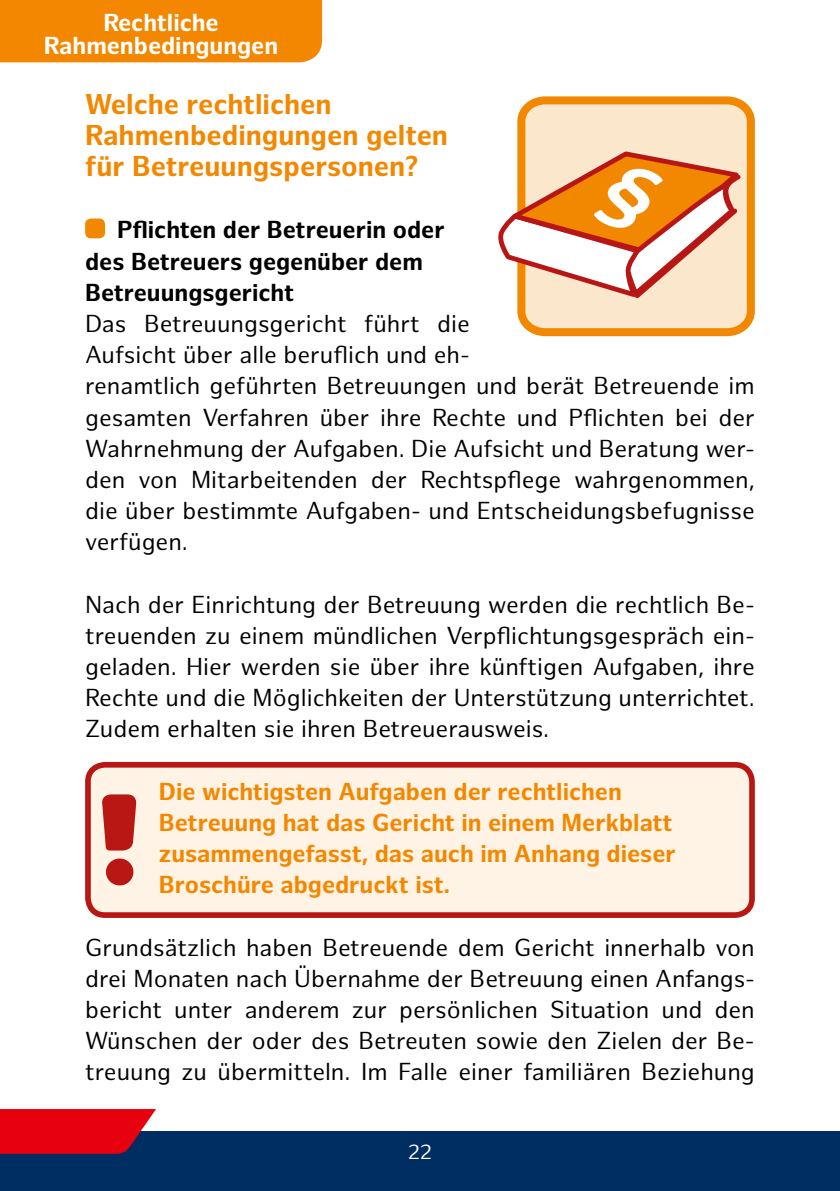
<style>
.page{position:relative;width:840px;height:1191px;background:#fff}
.page>*{position:absolute;margin:0;border:0;box-sizing:border-box;transform-origin:0 0}
.t1{font:700 28px/31.2px "Hamburg Sans";color:#f38800}
.t2{font:24px/31.2px "Hamburg Sans";color:#000;text-align:justify}
.t3{font:700 24px/31.2px "Hamburg Sans";color:#f38800}
.t4{font:700 24px/31.2px "Hamburg Sans";color:#000}
.t5{font:700 24px/22.6px "Hamburg Sans";color:#fff;text-align:center}
.t6{font:20px "Hamburg Sans";color:#fff}
</style>
<div class="page">
<div style="left:0;top:1131px;width:839px;height:60px;background:#002e62"></div>
<svg style="left:0;top:1109px;width:156px;height:44px;background:#d6091a"></svg>
<div style="left:88px;top:765px;width:663px;height:150px;background:#fff3e6;border-radius:17px"></div>
<div style="left:85px;top:762px;width:669px;height:156px;border:6px solid #b81714;border-radius:17px"></div>
<svg style="left:102px;top:794px;width:35px;height:56px;background:#c23733"></svg>
<div style="left:106px;top:858px;width:27px;height:27px;background:#b81714;border-radius:50%"></div>
<div style="left:85px;top:218px;width:20px;height:20px;background:#f38800;border-radius:6px"></div>
<div style="left:0;top:0;width:322px;height:62px;background:#f38800"></div>
<svg style="left:517px;top:96px;width:237px;height:240px;background:#f8ce97"></svg>
<svg style="left:498px;top:149px;width:248px;height:155px"></svg>
<p class="t5" style="left:44px;top:12px;width:236px">Rechtliche<br>Rahmenbedingungen</p>
<p class="t1" style="left:85px;top:89px;width:364px">Welche rechtlichen<br>Rahmenbedingungen gelten für Betreuungspersonen?</p>
<p class="t4" style="left:85px;top:215px;width:361px;text-indent:32px">Pflichten der Betreuerin oder des Betreuers gegenüber dem<br>Betreuungsgericht</p>
<p class="t2" style="left:85px;top:309px;width:671px;text-align:left">Das Betreuungsgericht führt die<br>Aufsicht über alle beruflich und eh-<br>renamtlich geführten Betreuungen und berät Betreuende im gesamten Verfahren über ihre Rechte und Pflichten bei der Wahrnehmung der Aufgaben. Die Aufsicht und Beratung wer&shy;den von Mitarbeitenden der Rechtspflege wahrgenommen, die über bestimmte Aufgaben- und Entscheidungsbefugnisse verfügen.</p>
<p class="t2" style="left:85px;top:589px;width:670px">Nach der Einrichtung der Betreuung werden die rechtlich Be&shy;treuenden zu einem mündlichen Verpflichtungsgespräch ein&shy;geladen. Hier werden sie über ihre künftigen Aufgaben, ihre Rechte und die Möglichkeiten der Unterstützung unterrichtet.<br>Zudem erhalten sie ihren Betreuerausweis.</p>
<p class="t3" style="left:159px;top:776px;width:518px">Die wichtigsten Aufgaben der rechtlichen Betreuung hat das Gericht in einem Merkblatt zusammengefasst, das auch im Anhang dieser Broschüre abgedruckt ist.</p>
<p class="t2" style="left:85px;top:932px;width:670px">Grundsätzlich haben Betreuende dem Gericht innerhalb von drei Monaten nach Übernahme der Betreuung einen Anfangs&shy;bericht unter anderem zur persönlichen Situation und den Wünschen der oder des Betreuten sowie den Zielen der Be&shy;treuung zu übermitteln. Im Falle einer familiären Beziehung</p>
<p class="t6" style="left:407px;top:1140px;width:26px">22</p>
</div>
